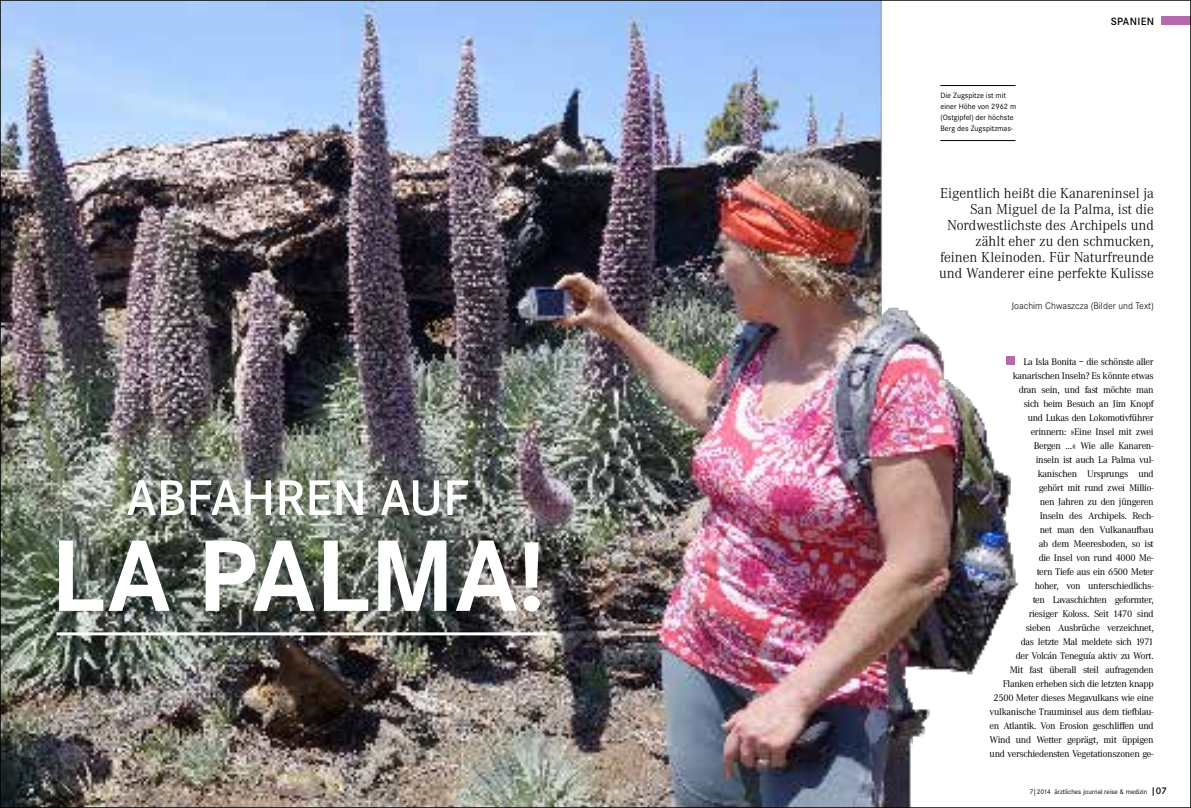
<style>
.page{position:relative;width:1191px;height:808px;background:#fff}
.page>*{position:absolute;margin:0;border:0;box-sizing:border-box;transform-origin:0 0}
.t1{font:700 105.4px "Corporate S";color:#fff}
.t2{font:600 52px "Corporate S";color:#fff}
.t3{font:300 15px/16px "Corporate A";color:#000;text-align:right}
.t4{font:600 11px "Corporate S";letter-spacing:.03em;color:#000}
.t5{font:10px/14px "Corporate A";letter-spacing:-.03em;color:#000;text-align:right}
.t6{font:300 10px "Corporate S";color:#000}
.t7{font:8px/11px "Corporate S";color:#000}
.t8{font:7px "Corporate S";color:#000}
.s1{font-weight:600;font-size:10px}
</style>
<div class="page">
<img style="left:2px;top:2px;width:1017px;height:804px">
<hr style="left:57px;top:632px;width:489px;height:3px;background:#fff">
<div style="left:1161px;top:16px;width:30px;height:9px;background:#b369ab"></div>
<div style="left:1006px;top:356px;width:9px;height:9px;background:#b369ab"></div>
<hr style="left:940px;top:85px;width:75px;height:1px;background:#000">
<hr style="left:940px;top:140px;width:75px;height:1px;background:#000">
<h2 class="t2" style="left:126px;top:468px;width:344px">ABFAHREN AUF</h2>
<h1 class="t1" style="left:51px;top:515px;width:496px">LA PALMA!</h1>
<p class="t7" style="left:940px;top:90px;width:77px">Die Zugspitze ist mit einer Höhe von 2962 m (Ostgipfel) der höchste<br>Berg des Zugspitzmas-</p>
<p class="t4" style="left:1110px;top:15px;width:45px">SPANIEN</p>
<h3 class="t3" style="left:939px;top:185px;width:216px">Eigentlich heißt die Kanareninsel ja San Miguel de la Palma, ist die Nordwestlichste des Archipels und zählt eher zu den schmucken, feinen Kleinoden. Für Naturfreunde und Wanderer eine perfekte Kulisse</h3>
<p class="t6" style="left:1011px;top:300px;width:144px">Joachim Chwaszcza (Bilder und Text)</p>
<p class="t5" style="left:989px;top:354px;width:166px">La Isla Bonita – die schönste aller kanarischen Inseln? Es könnte etwas<br>dran sein, und fast möchte man<br>sich beim Besuch an Jim Knopf<br>und Lukas den Lokomotivführer erinnern: »Eine Insel mit zwei<br>Bergen …« Wie alle Kanaren-<br>inseln ist auch La Palma vul-<br>kanischen Ursprungs und<br>gehört mit rund zwei Millio-<br>nen Jahren zu den jüngeren<br>Inseln des Archipels. Rech-<br>net man den Vulkanaufbau<br>ab dem Meeresboden, so ist<br>die Insel von rund 4000 Me-<br>tern Tiefe aus ein 6500 Meter<br>hoher, von unterschiedlichs-<br>ten Lavaschichten geformter,<br>riesiger Koloss. Seit 1470 sind<br>sieben Ausbrüche verzeichnet,<br>das letzte Mal meldete sich 1971<br>der Volcán Teneguía aktiv zu Wort.<br>Mit fast überall steil aufragenden<br>Flanken erheben sich die letzten knapp<br>2500 Meter dieses Megavulkans wie eine vulkanische Trauminsel aus dem tiefblau&shy;en Atlantik. Von Erosion geschliffen und<br>Wind und Wetter geprägt, mit üppigen und verschiedensten Vegetationszonen ge-</p>
<p class="t8" style="left:1029px;top:788px;width:139px">7|2014 ärztliches journal reise &amp; medizin <span class="s1">|07</span></p>
</div>
